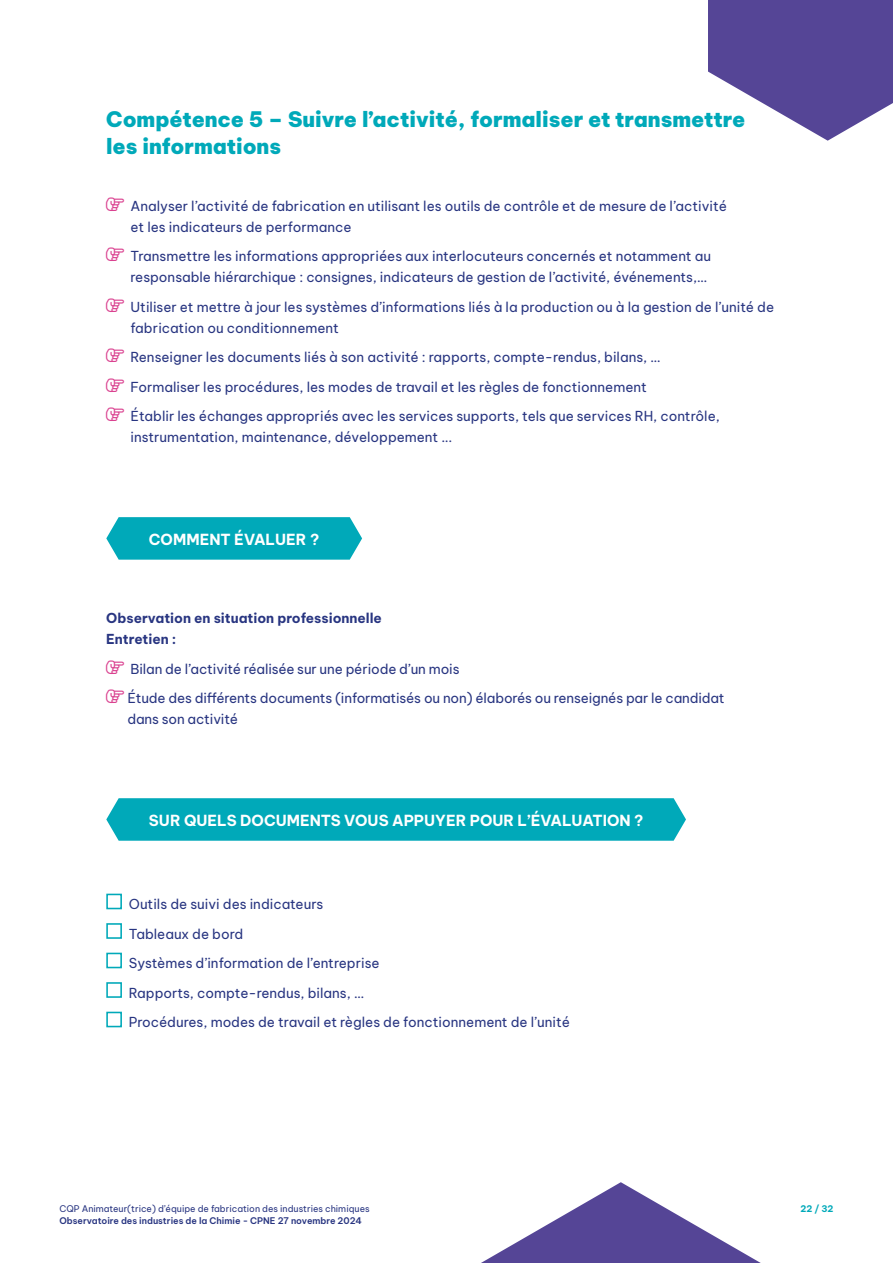
<style>
.page{position:relative;width:893px;height:1263px;background:#fff}
.page>*{position:absolute;margin:0;border:0;box-sizing:border-box;transform-origin:0 0}
.t1{font:900 21px/27px "Be Vietnam Pro";color:#00a9b9}
.t2{font:700 15px "Be Vietnam Pro";color:#fff}
.t3{font:13.5px/21px "Be Vietnam Pro";color:#283581}
.t4{font:700 13.5px/21px "Be Vietnam Pro";color:#283581}
.t5{font:9px "Be Vietnam Pro";color:#283581}
.t6{font:600 9px "Be Vietnam Pro";color:#283581}
.t7{font:700 9px "Be Vietnam Pro";color:#00a9b9}
.s1{color:#da4290}
</style>
<div class="page">
<svg style="left:481px;top:1182px;width:280px;height:81px"></svg>
<svg style="left:106px;top:517px;width:256px;height:43px;background:#0faebd"></svg>
<svg style="left:708px;top:0;width:185px;height:141px"></svg>
<div style="left:106px;top:798px;width:580px;height:43px;background:#00a9b9"></div>
<div style="left:106px;top:894px;width:16px;height:15px;border:2px solid #00a9b9"></div>
<div style="left:106px;top:923px;width:16px;height:16px;border:2px solid #00a9b9"></div>
<div style="left:106px;top:953px;width:16px;height:15px;border:2px solid #00a9b9"></div>
<div style="left:106px;top:982px;width:16px;height:16px;border:2px solid #00a9b9"></div>
<div style="left:106px;top:1012px;width:16px;height:15px;border:2px solid #00a9b9"></div>
<div style="left:60px;top:1203px;width:457px;height:21px;background:#fff"></div>
<h1 class="t1" style="left:106px;top:104px;width:641px">Compétence 5 – Suivre l’activité, formaliser et transmettre les informations</h1>
<p class="t3" style="left:131px;top:194px;width:598px;text-indent:-24px"><span class="s1">■□■▼▼</span> Analyser l’activité de fabrication en utilisant les outils de contrôle et de mesure de l’activité et les indicateurs de performance</p>
<p class="t3" style="left:106px;top:244px;width:606px;text-align:right"><span class="s1">■□■▼▼</span> Transmettre les informations appropriées aux interlocuteurs concernés et notamment au responsable hiérarchique : consignes, indicateurs de gestion de l’activité, événements,…</p>
<p class="t3" style="left:131px;top:295px;width:645px;text-indent:-24px"><span class="s1">■□■▼▼</span> Utiliser et mettre à jour les systèmes d’informations liés à la production ou à la gestion de l’unité de fabrication ou conditionnement</p>
<p class="t3" style="left:106px;top:345px;width:555px"><span class="s1">■□■▼▼</span> Renseigner les documents liés à son activité : rapports, compte-rendus, bilans, …</p>
<p class="t3" style="left:106px;top:375px;width:542px"><span class="s1">■□■▼▼</span> Formaliser les procédures, les modes de travail et les règles de fonctionnement</p>
<p class="t3" style="left:131px;top:405px;width:591px;text-indent:-24px"><span class="s1">■□■▼▼</span> Établir les échanges appropriés avec les services supports, tels que services RH, contrôle, instrumentation, maintenance, développement ...</p>
<p class="t2" style="left:149px;top:526px;width:172px">COMMENT ÉVALUER ?</p>
<p class="t4" style="left:106px;top:606px;width:277px">Observation en situation professionnelle<br>Entretien :</p>
<p class="t3" style="left:106px;top:657px;width:355px"><span class="s1">■□■▼▼</span> Bilan de l’activité réalisée sur une période d’un mois</p>
<p class="t3" style="left:127px;top:686px;width:599px;text-indent:-21px"><span class="s1">■□■▼▼</span> Étude des différents documents (informatisés ou non) élaborés ou renseignés par le candidat dans son activité</p>
<p class="t2" style="left:149px;top:807px;width:496px">SUR QUELS DOCUMENTS VOUS APPUYER POUR L’ÉVALUATION ?</p>
<p class="t3" style="left:129px;top:888px;width:443px;line-height:29.5px">Outils de suivi des indicateurs<br>Tableaux de bord<br>Systèmes d’information de l’entreprise<br>Rapports, compte-rendus, bilans, …<br>Procédures, modes de travail et règles de fonctionnement de l’unité</p>
<p class="t5" style="left:60px;top:1202px;width:312px">CQP Animateur(trice) d’équipe de fabrication des industries chimiques</p>
<p class="t7" style="left:800px;top:1201px;width:35px">22 / 32</p>
<p class="t6" style="left:60px;top:1213px;width:304px">Observatoire des industries de la Chimie - CPNE 27 novembre 2024</p>
</div>
